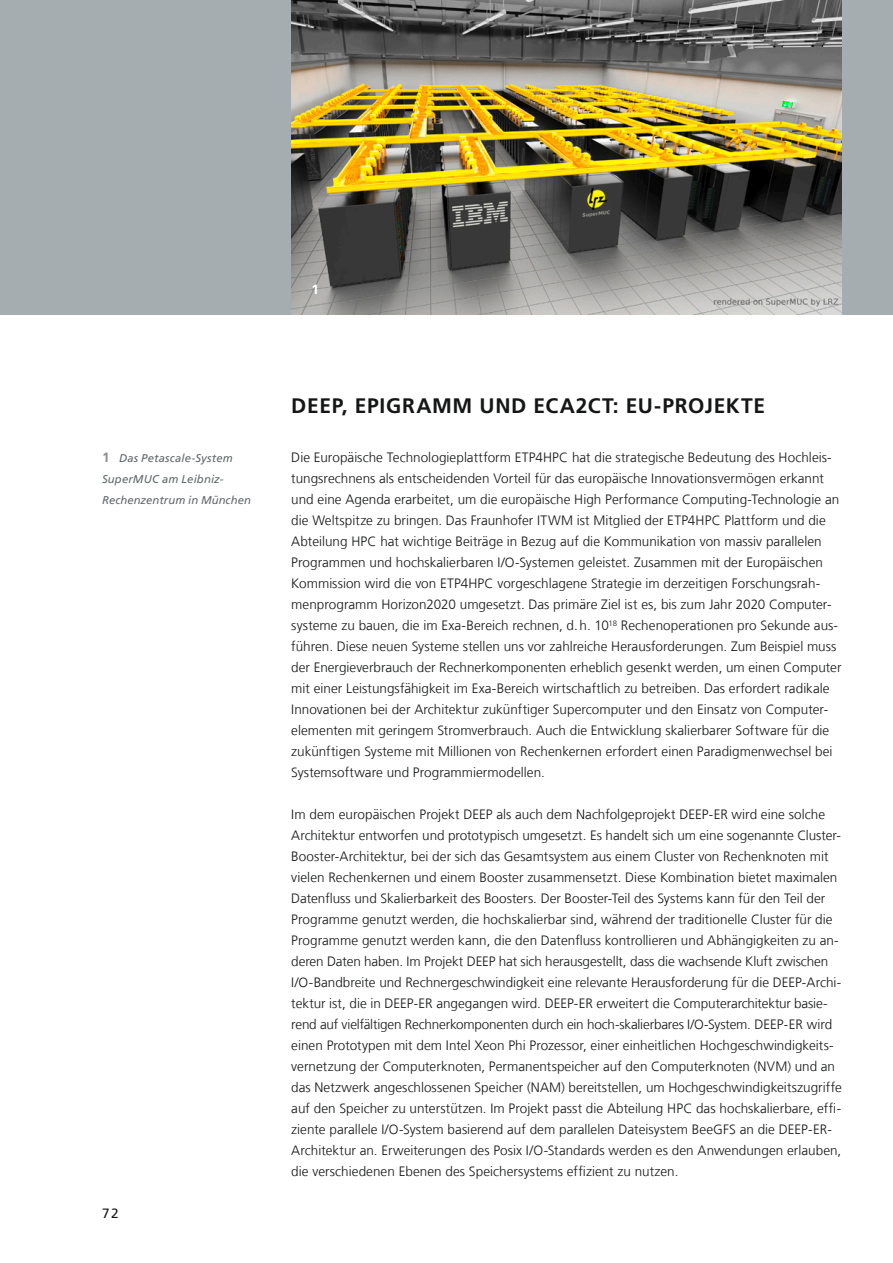
<style>
.page{position:relative;width:893px;height:1263px;background:#fff}
.page>*{position:absolute;margin:0;border:0;box-sizing:border-box;transform-origin:0 0}
.t1{font:700 21px "Frutiger LT Com";letter-spacing:.035em;color:#151616}
.t2{font:300 13.5px/21px "Frutiger LT Com";color:#151616}
.t3{font:13.5px "Frutiger LT Com";color:#151616}
.t4{font:700 13.5px "Frutiger LT Com";color:#fff}
.t5{font:italic 11.25px/21px "Frutiger LT Com";letter-spacing:.01em;color:#61686a}
.s1{font-weight:700;font-style:normal;font-size:13.5px;color:#8c9092}
</style>
<div class="page">
<div style="left:0;top:0;width:893px;height:315px;background:#a6adb1"></div>
<img style="left:291px;top:0;width:551px;height:315px">
<p class="t4" style="left:312px;top:281px;width:9px">1</p>
<h1 class="t1" style="left:291px;top:394px;width:14px">DEEP</h1>
<h1 class="t1" style="left:342px;top:394px;width:425px">, EPIGRAMM UND ECA2CT: EU-PROJEKTE</h1>
<p class="t5" style="left:102px;top:448px;width:150px"><span class="s1">1</span> Das Petascale-System<br>SuperMUC am Leibniz-<br>Rechenzentrum in München</p>
<p class="t2" style="left:291px;top:447px;width:552px">Die Europäische Technologieplattform ETP4HPC hat die strategische Bedeutung des Hochleis&shy;tungsrechnens als entscheidenden Vorteil für das europäische Innovationsvermögen erkannt und eine Agenda erarbeitet, um die europäische High Performance Computing-Technologie an die Weltspitze zu bringen. Das Fraunhofer ITWM ist Mitglied der ETP4HPC Plattform und die Abteilung HPC hat wichtige Beiträge in Bezug auf die Kommunikation von massiv parallelen Programmen und hochskalierbaren I/O-Systemen geleistet. Zusammen mit der Europäischen Kommission wird die von ETP4HPC vorgeschlagene Strategie im derzeitigen Forschungsrah&shy;menprogramm Horizon2020 umgesetzt. Das primäre Ziel ist es, bis zum Jahr 2020 Computer&shy;systeme zu bauen, die im Exa-Bereich rechnen, d.h. 10<sup>18</sup> Rechenoperationen pro Sekunde aus&shy;führen. Diese neuen Systeme stellen uns vor zahlreiche Herausforderungen. Zum Beispiel muss der Energieverbrauch der Rechnerkomponenten erheblich gesenkt werden, um einen Computer mit einer Leistungsfähigkeit im Exa-Bereich wirtschaftlich zu betreiben. Das erfordert radikale Innovationen bei der Architektur zukünftiger Supercomputer und den Einsatz von Computer&shy;elementen mit geringem Stromverbrauch. Auch die Entwicklung skalierbarer Software für die zukünftigen Systeme mit Millionen von Rechenkernen erfordert einen Paradigmenwechsel bei Systemsoftware und Programmiermodellen.</p>
<p class="t2" style="left:291px;top:804px;width:552px">Im dem europäischen Projekt DEEP als auch dem Nachfolgeprojekt DEEP-ER wird eine solche Architektur entworfen und prototypisch umgesetzt. Es handelt sich um eine sogenannte Cluster-Booster-Architektur, bei der sich das Gesamtsystem aus einem Cluster von Rechenknoten mit vielen Rechenkernen und einem Booster zusammensetzt. Diese Kombination bietet maximalen Datenfluss und Skalierbarkeit des Boosters. Der Booster-Teil des Systems kann für den Teil der Programme genutzt werden, die hochskalierbar sind, während der traditionelle Cluster für die Programme genutzt werden kann, die den Datenfluss kontrollieren und Abhängigkeiten zu an&shy;deren Daten haben. Im Projekt DEEP hat sich herausgestellt, dass die wachsende Kluft zwischen I/O-Bandbreite und Rechnergeschwindigkeit eine relevante Herausforderung für die DEEP-Archi&shy;tektur ist, die in DEEP-ER angegangen wird. DEEP-ER erweitert die Computerarchitektur basie&shy;rend auf vielfältigen Rechnerkomponenten durch ein hoch-skalierbares I/O-System. DEEP-ER wird einen Prototypen mit dem Intel Xeon Phi Prozessor, einer einheitlichen Hochgeschwindigkeits&shy;vernetzung der Computerknoten, Permanentspeicher auf den Computerknoten (NVM) und an das Netzwerk angeschlossenen Speicher (NAM) bereitstellen, um Hochgeschwindigkeitszugriffe auf den Speicher zu unterstützen. Im Projekt passt die Abteilung HPC das hochskalierbare, effi&shy;ziente parallele I/O-System basierend auf dem parallelen Dateisystem BeeGFS an die DEEP-ER-Architektur an. Erweiterungen des Posix I/O-Standards werden es den Anwendungen erlauben, die verschiedenen Ebenen des Speichersystems effizient zu nutzen.</p>
<p class="t3" style="left:102px;top:1205px;width:18px">72</p>
</div>
